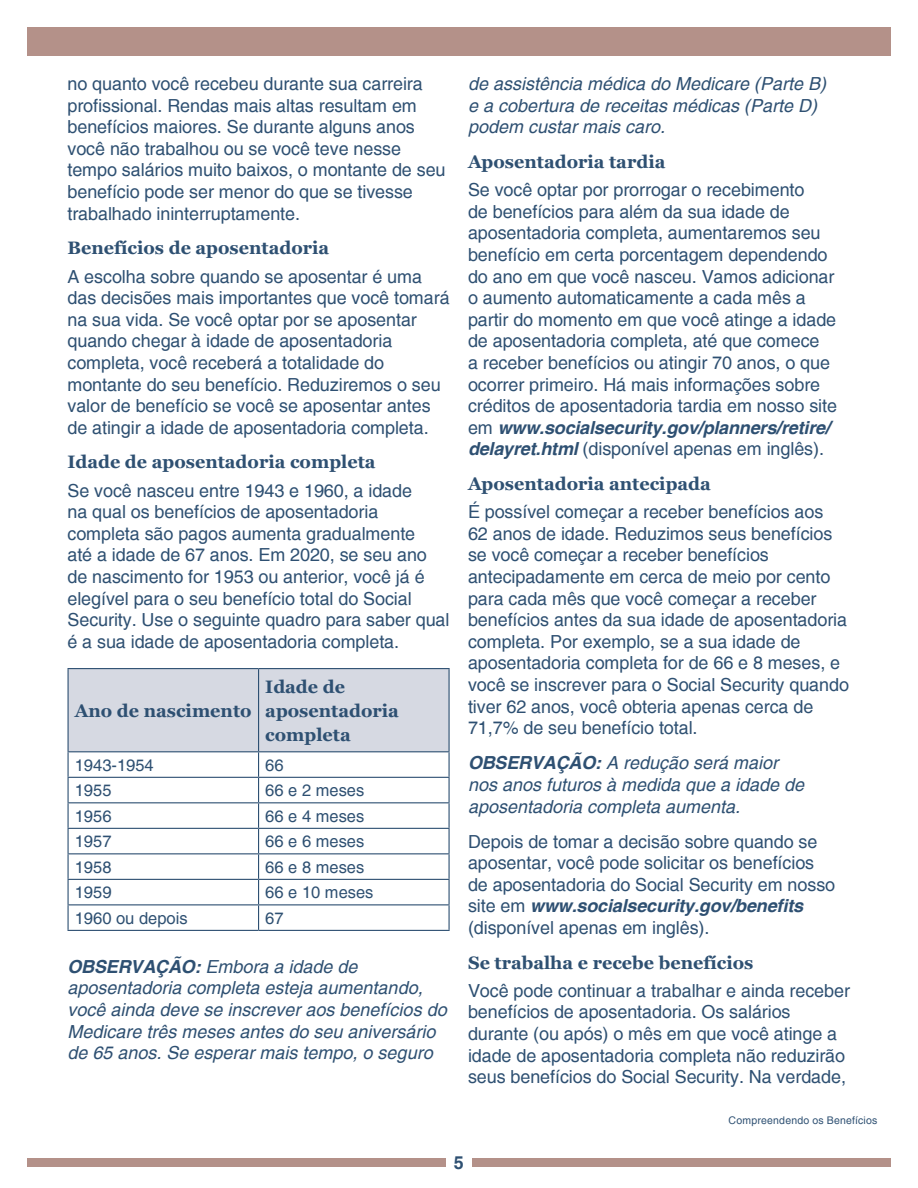
<style>
.page{position:relative;width:918px;height:1188px;background:#fff}
.page>*{position:absolute;margin:0;border:0;box-sizing:border-box;transform-origin:0 0}
.t1{font:18px/21.6px "Helvetica";letter-spacing:-.005em;color:#2e5072}
.t2{font:italic 18px/21.6px "Helvetica";color:#2e5072}
.t3{font:700 18px/24px "Georgia";color:#2e5072}
.t4{font:700 18px "Helvetica";color:#2e5072}
.t5{font:16.5px "Helvetica";color:#2e5072}
.t6{font:10.5px "Helvetica";letter-spacing:.02em;color:#2e5072}
.s1{font-weight:700}
.s2{font-weight:700;font-style:italic}
</style>
<div class="page">
<div style="left:27px;top:1159px;width:419px;height:8px;background:#b49189"></div>
<div style="left:472px;top:1159px;width:419px;height:8px;background:#b49189"></div>
<div style="left:27px;top:27px;width:864px;height:28px;background:#b49189"></div>
<hr style="left:259px;top:777px;width:191px;height:1px;background:#2e5072">
<hr style="left:259px;top:802px;width:191px;height:1px;background:#2e5072">
<hr style="left:259px;top:828px;width:191px;height:1px;background:#2e5072">
<hr style="left:259px;top:853px;width:191px;height:1px;background:#2e5072">
<hr style="left:259px;top:879px;width:191px;height:1px;background:#2e5072">
<hr style="left:259px;top:904px;width:191px;height:1px;background:#2e5072">
<hr style="left:68px;top:668px;width:191px;height:1px;background:#2e5072">
<hr style="left:259px;top:668px;width:191px;height:1px;background:#2e5072">
<hr style="left:448px;top:669px;width:2px;height:82px;background:#2e5072">
<hr style="left:259px;top:751px;width:191px;height:1px;background:#2e5072">
<hr style="left:448px;top:752px;width:2px;height:25px;background:#2e5072">
<hr style="left:448px;top:778px;width:2px;height:24px;background:#2e5072">
<hr style="left:448px;top:803px;width:2px;height:25px;background:#2e5072">
<hr style="left:448px;top:829px;width:2px;height:24px;background:#2e5072">
<hr style="left:448px;top:854px;width:2px;height:25px;background:#2e5072">
<hr style="left:448px;top:880px;width:2px;height:24px;background:#2e5072">
<svg style="left:68px;top:669px;width:381px;height:261px"></svg>
<hr style="left:448px;top:905px;width:2px;height:25px;background:#2e5072">
<hr style="left:68px;top:930px;width:191px;height:1px;background:#2e5072">
<hr style="left:259px;top:930px;width:191px;height:1px;background:#2e5072">
<p class="t1" style="left:68px;top:74px;width:380px">no quanto você recebeu durante sua carreira profissional. Rendas mais altas resultam em benefícios maiores. Se durante alguns anos você não trabalhou ou se você teve nesse tempo salários muito baixos, o montante de seu benefício pode ser menor do que se tivesse trabalhado ininterruptamente.</p>
<h2 class="t3" style="left:68px;top:236px;width:263px">Benefícios de aposentadoria</h2>
<p class="t1" style="left:68px;top:266px;width:384px">A escolha sobre quando se aposentar é uma das decisões mais importantes que você tomará na sua vida. Se você optar por se aposentar quando chegar à idade de aposentadoria completa, você receberá a totalidade do montante do seu benefício. Reduziremos o seu valor de benefício se você se aposentar antes de atingir a idade de aposentadoria completa.</p>
<h2 class="t3" style="left:68px;top:450px;width:310px">Idade de aposentadoria completa</h2>
<p class="t1" style="left:68px;top:480px;width:384px">Se você nasceu entre 1943 e 1960, a idade<br>na qual os benefícios de aposentadoria completa são pagos aumenta gradualmente<br>até a idade de 67 anos. Em 2020, se seu ano de nascimento for 1953 ou anterior, você já é elegível para o seu benefício total do Social Security. Use o seguinte quadro para saber qual é a sua idade de aposentadoria completa.</p>
<p class="t3" style="left:75px;top:699px;width:178px">Ano de nascimento</p>
<p class="t3" style="left:265px;top:675px;width:135px">Idade de aposentadoria completa</p>
<p class="t5" style="left:75px;top:755px;width:80px">1943-1954</p>
<p class="t5" style="left:265px;top:755px;width:20px">66</p>
<p class="t5" style="left:75px;top:781px;width:38px">1955</p>
<p class="t5" style="left:265px;top:781px;width:101px">66 e 2 meses</p>
<p class="t5" style="left:75px;top:806px;width:38px">1956</p>
<p class="t5" style="left:265px;top:806px;width:101px">66 e 4 meses</p>
<p class="t5" style="left:75px;top:832px;width:38px">1957</p>
<p class="t5" style="left:265px;top:832px;width:101px">66 e 6 meses</p>
<p class="t5" style="left:75px;top:857px;width:38px">1958</p>
<p class="t5" style="left:265px;top:857px;width:101px">66 e 8 meses</p>
<p class="t5" style="left:75px;top:883px;width:38px">1959</p>
<p class="t5" style="left:265px;top:883px;width:110px">66 e 10 meses</p>
<p class="t5" style="left:75px;top:908px;width:114px">1960 ou depois</p>
<p class="t5" style="left:265px;top:908px;width:20px">67</p>
<p class="t2" style="left:68px;top:956px;width:381px"><span class="s1">OBSERVAÇÃO:</span> Embora a idade de aposentadoria completa esteja aumentando, você ainda deve se inscrever aos benefícios do Medicare três meses antes do seu aniversário de 65 anos. Se esperar mais tempo, o seguro</p>
<p class="t2" style="left:468px;top:74px;width:360px">de assistência médica do Medicare (Parte B) e a cobertura de receitas médicas (Parte D) podem custar mais caro.</p>
<h2 class="t3" style="left:468px;top:150px;width:199px">Aposentadoria tardia</h2>
<p class="t1" style="left:468px;top:180px;width:371px">Se você optar por prorrogar o recebimento<br>de benefícios para além da sua idade de aposentadoria completa, aumentaremos seu benefício em certa porcentagem dependendo do ano em que você nasceu. Vamos adicionar o aumento automaticamente a cada mês a partir do momento em que você atinge a idade de aposentadoria completa, até que comece<br>a receber benefícios ou atingir 70 anos, o que ocorrer primeiro. Há mais informações sobre créditos de aposentadoria tardia em nosso site em <span class="s2">www.socialsecurity.gov/planners/retire/ delayret.html</span> (disponível apenas em inglês).</p>
<h2 class="t3" style="left:468px;top:472px;width:244px">Aposentadoria antecipada</h2>
<p class="t1" style="left:468px;top:502px;width:383px">É possível começar a receber benefícios aos<br>62 anos de idade. Reduzimos seus benefícios se você começar a receber benefícios antecipadamente em cerca de meio por cento para cada mês que você começar a receber benefícios antes da sua idade de aposentadoria completa. Por exemplo, se a sua idade de aposentadoria completa for de 66 e 8 meses, e você se inscrever para o Social Security quando tiver 62 anos, você obteria apenas cerca de 71,7% de seu benefício total.</p>
<p class="t2" style="left:468px;top:753px;width:338px"><span class="s1">OBSERVAÇÃO:</span> A redução será maior nos anos futuros à medida que a idade de aposentadoria completa aumenta.</p>
<p class="t1" style="left:468px;top:831px;width:369px">Depois de tomar a decisão sobre quando se aposentar, você pode solicitar os benefícios de aposentadoria do Social Security em nosso site em <span class="s2">www.socialsecurity.gov/benefits </span>(disponível apenas em inglês).</p>
<h2 class="t3" style="left:468px;top:950px;width:287px">Se trabalha e recebe benefícios</h2>
<p class="t1" style="left:468px;top:980px;width:384px">Você pode continuar a trabalhar e ainda receber benefícios de aposentadoria. Os salários durante (ou após) o mês em que você atinge a idade de aposentadoria completa não reduzirão seus benefícios do Social Security. Na verdade,</p>
<p class="t6" style="left:729px;top:1115px;width:150px">Compreendendo os Benefícios</p>
<p class="t4" style="left:454px;top:1152px;width:12px">5</p>
</div>
